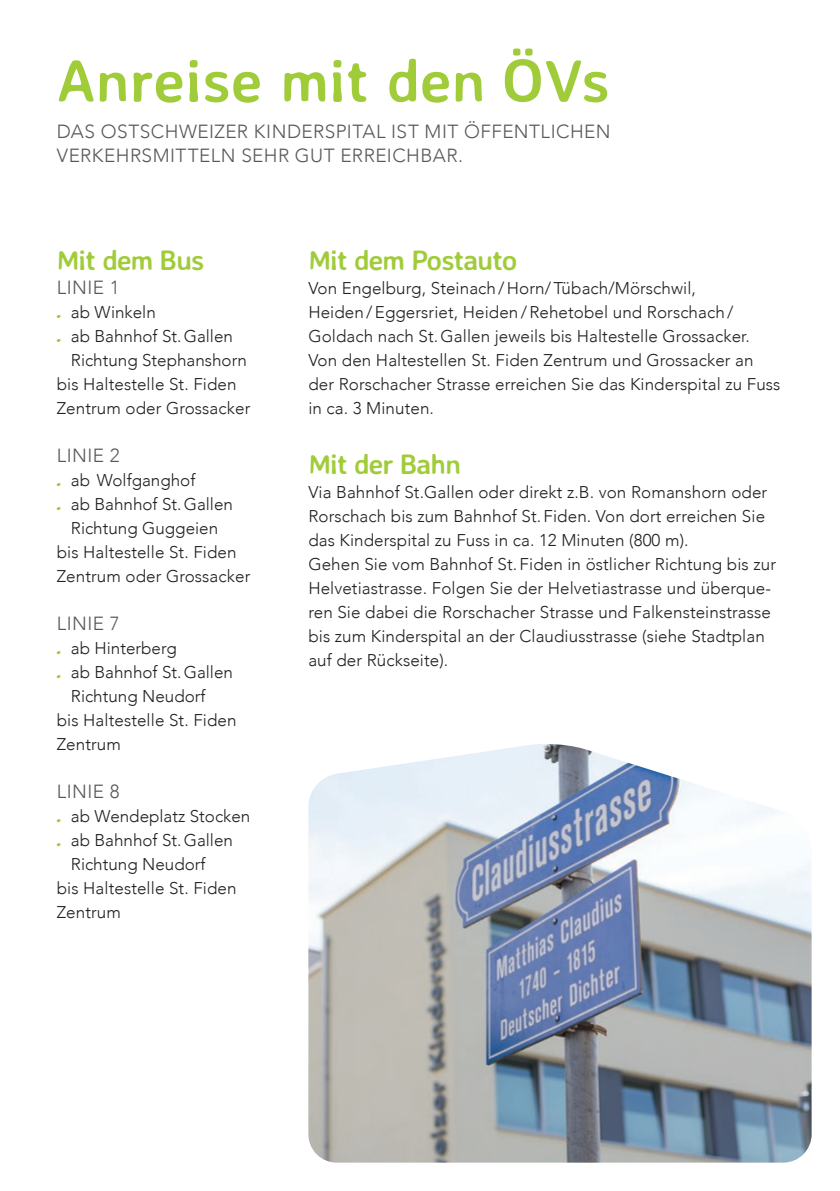
<style>
.page{position:relative;width:840px;height:1191px;background:#fff}
.page>*{position:absolute;margin:0;border:0;box-sizing:border-box;transform-origin:0 0}
.t1{font:700 60px "Averia Sans Libre";letter-spacing:.005em;color:#a1cc3a}
.t2{font:700 28px "Averia Sans Libre";letter-spacing:-.03em;color:#a1cc3a}
.t3{font:300 19px/24px "Avenir";letter-spacing:.025em;color:#57585a}
.t4{font:300 17px/24px "Avenir";letter-spacing:.005em;color:#231f20}
</style>
<div class="page">
<img style="left:308px;top:744px;width:503px;height:418px">
<h1 class="t1" style="left:57px;top:43px;width:554px">Anreise mit den ÖVs</h1>
<p class="t3" style="left:57px;top:119px;width:555px">DAS OSTSCHWEIZER KINDERSPITAL IST MIT ÖFFENTLICHEN<br>VERKEHRSMITTELN SEHR GUT ERREICHBAR.</p>
<h2 class="t2" style="left:57px;top:242px;width:149px">Mit dem Bus</h2>
<p class="t3" style="left:57px;top:275px;width:64px">LINIE 1</p>
<p class="t4" style="left:71px;top:300px;width:86px">ab Winkeln</p>
<p class="t4" style="left:71px;top:324px;width:163px">ab Bahnhof St.Gallen</p>
<p class="t4" style="left:71px;top:348px;width:177px">Richtung Stephanshorn</p>
<p class="t4" style="left:57px;top:372px;width:181px">bis Haltestelle St. Fiden</p>
<p class="t4" style="left:57px;top:396px;width:195px">Zentrum oder Grossacker</p>
<p class="t3" style="left:57px;top:443px;width:64px">LINIE 2</p>
<p class="t4" style="left:71px;top:468px;width:126px">ab Wolfganghof</p>
<p class="t4" style="left:71px;top:492px;width:163px">ab Bahnhof St.Gallen</p>
<p class="t4" style="left:71px;top:516px;width:149px">Richtung Guggeien</p>
<p class="t4" style="left:57px;top:540px;width:181px">bis Haltestelle St. Fiden</p>
<p class="t4" style="left:57px;top:564px;width:195px">Zentrum oder Grossacker</p>
<p class="t3" style="left:57px;top:611px;width:64px">LINIE 7</p>
<p class="t4" style="left:71px;top:636px;width:107px">ab Hinterberg</p>
<p class="t4" style="left:71px;top:660px;width:163px">ab Bahnhof St.Gallen</p>
<p class="t4" style="left:71px;top:684px;width:136px">Richtung Neudorf</p>
<p class="t4" style="left:57px;top:708px;width:181px">bis Haltestelle St. Fiden</p>
<p class="t4" style="left:57px;top:732px;width:66px">Zentrum</p>
<p class="t3" style="left:57px;top:779px;width:64px">LINIE 8</p>
<p class="t4" style="left:71px;top:804px;width:181px">ab Wendeplatz Stocken</p>
<p class="t4" style="left:71px;top:828px;width:163px">ab Bahnhof St.Gallen</p>
<p class="t4" style="left:71px;top:852px;width:136px">Richtung Neudorf</p>
<p class="t4" style="left:57px;top:876px;width:181px">bis Haltestelle St. Fiden</p>
<p class="t4" style="left:57px;top:900px;width:66px">Zentrum</p>
<h2 class="t2" style="left:308px;top:242px;width:210px">Mit dem Postauto</h2>
<p class="t4" style="left:308px;top:276px;width:473px">Von Engelburg, Steinach/Horn/Tübach/Mörschwil, Heiden/Eggersriet, Heiden/Rehetobel und Rorschach/ Goldach nach St.Gallen jeweils bis Haltestelle Grossacker.<br>Von den Haltestellen St. Fiden Zentrum und Grossacker an der Rorschacher Strasse erreichen Sie das Kinderspital zu Fuss in ca. 3 Minuten.</p>
<h2 class="t2" style="left:308px;top:446px;width:154px">Mit der Bahn</h2>
<p class="t4" style="left:308px;top:480px;width:469px">Via Bahnhof St.Gallen oder direkt z.B. von Romanshorn oder Rorschach bis zum Bahnhof St.Fiden. Von dort erreichen Sie das Kinderspital zu Fuss in ca. 12 Minuten (800 m).<br>Gehen Sie vom Bahnhof St.Fiden in östlicher Richtung bis zur Helvetiastrasse. Folgen Sie der Helvetiastrasse und überque&shy;ren Sie dabei die Rorschacher Strasse und Falkensteinstrasse bis zum Kinderspital an der Claudiusstrasse (siehe Stadtplan auf der Rückseite).</p>
</div>
